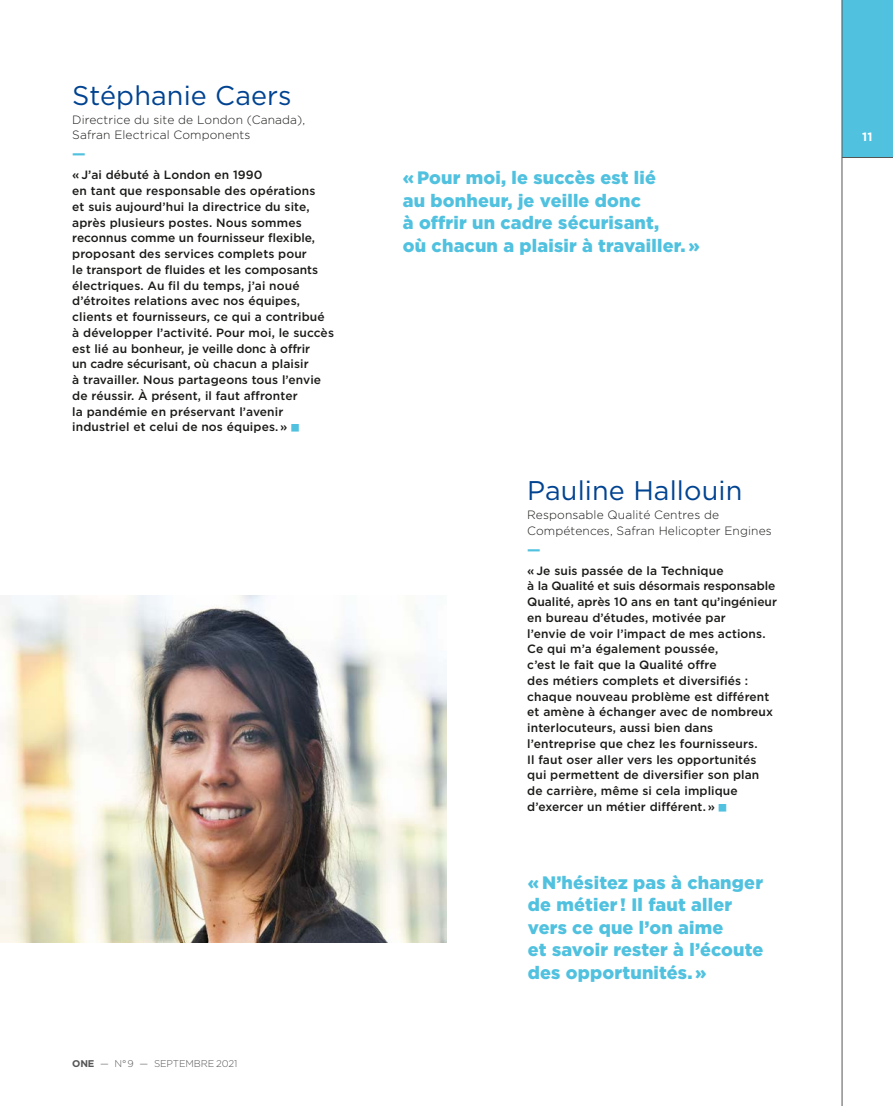
<style>
.page{position:relative;width:893px;height:1106px;background:#fff}
.page>*{position:absolute;margin:0;border:0;box-sizing:border-box;transform-origin:0 0}
.t1{font:27px "Gotham";letter-spacing:.005em;color:#004391}
.t2{font:900 18px/22.5px "Gotham";letter-spacing:.01em;color:#50c1df}
.t3{font:700 15px "Gotham";color:#50c1df}
.t4{font:500 12px/15.8px "Gotham";letter-spacing:.01em;color:#1a1a18}
.t5{font:300 12px/15.8px "Gotham";letter-spacing:.01em;color:#1a1a18}
.t6{font:700 12px "Gotham";color:#fff}
.t7{font:300 9.75px "Gotham";letter-spacing:-.01em;color:#565656}
.s1{font-weight:700}
</style>
<div class="page">
<div style="left:842px;top:0;width:51px;height:157px;background:#50c1df"></div>
<img style="left:0;top:595px;width:446px;height:347px">
<hr style="left:842px;top:0;width:1px;height:1106px;background:#565656">
<hr style="left:842px;top:157px;width:51px;height:1px;background:#565656">
<h1 class="t1" style="left:72px;top:78px;width:221px">Stéphanie Caers</h1>
<p class="t5" style="left:72px;top:111px;width:235px">Directrice du site de London (Canada),<br>Safran Electrical Components</p>
<p class="t3" style="left:72px;top:144px;width:15px">—</p>
<p class="t4" style="left:72px;top:167px;width:263px">« J’ai débuté à London en 1990<br>en tant que responsable des opérations<br>et suis aujourd’hui la directrice du site, après plusieurs postes. Nous sommes reconnus comme un fournisseur flexible, proposant des services complets pour<br>le transport de fluides et les composants électriques. Au fil du temps, j’ai noué d’étroites relations avec nos équipes, clients et fournisseurs, ce qui a contribué à développer l’activité. Pour moi, le succès est lié au bonheur, je veille donc à offrir<br>un cadre sécurisant, où chacun a plaisir<br>à travailler. Nous partageons tous l’envie de réussir. À présent, il faut affronter<br>la pandémie en préservant l’avenir industriel et celui de nos équipes. »</p>
<p class="t7" style="left:72px;top:1057px;width:167px"><span class="s1">ONE</span> — N° 9 — SEPTEMBRE 2021</p>
<h2 class="t2" style="left:403px;top:167px;width:298px">« Pour moi, le succès est lié<br>au bonheur, je veille donc<br>à offrir un cadre sécurisant,<br>où chacun a plaisir à travailler. »</h2>
<h1 class="t1" style="left:527px;top:473px;width:217px">Pauline Hallouin</h1>
<p class="t5" style="left:527px;top:506px;width:246px">Responsable Qualité Centres de<br>Compétences, Safran Helicopter Engines</p>
<p class="t3" style="left:527px;top:539px;width:15px">—</p>
<p class="t4" style="left:527px;top:562px;width:251px">« Je suis passée de la Technique<br>à la Qualité et suis désormais responsable Qualité, après 10 ans en tant qu’ingénieur en bureau d’études, motivée par<br>l’envie de voir l’impact de mes actions.<br>Ce qui m’a également poussée,<br>c’est le fait que la Qualité offre<br>des métiers complets et diversifiés : chaque nouveau problème est différent et amène à échanger avec de nombreux interlocuteurs, aussi bien dans l’entreprise que chez les fournisseurs.<br>Il faut oser aller vers les opportunités qui permettent de diversifier son plan de carrière, même si cela implique d’exercer un métier différent. »</p>
<h2 class="t2" style="left:528px;top:870px;width:237px">« N’hésitez pas à changer de métier ! Il faut aller vers ce que l’on aime<br>et savoir rester à l’écoute des opportunités. »</h2>
<p class="t6" style="left:862px;top:129px;width:12px">11</p>
</div>
